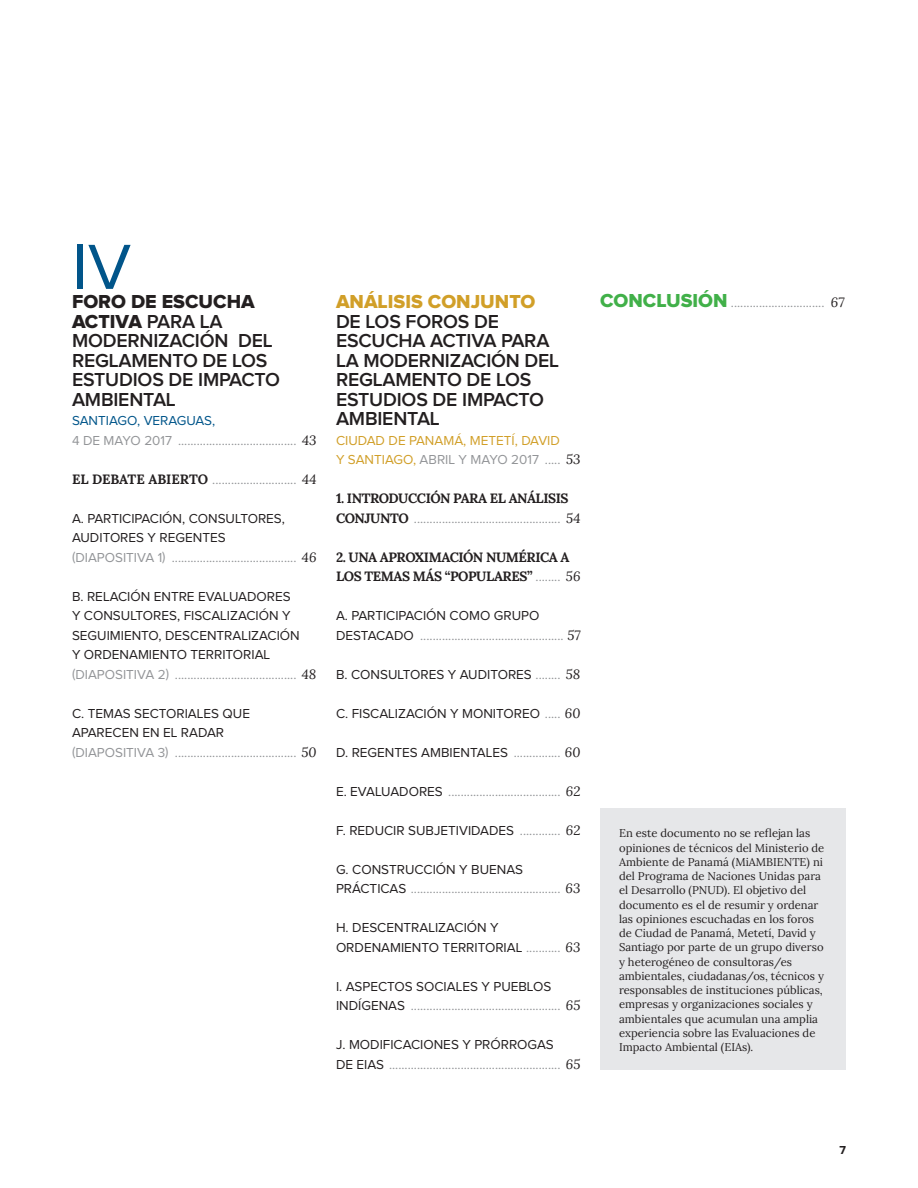
<style>
.page{position:relative;width:918px;height:1188px;background:#fff}
.page>*{position:absolute;margin:0;border:0;box-sizing:border-box;transform-origin:0 0}
.t1{font:66px "Proxima Nova";color:#01558a}
.t2{font:600 19.5px/19.5px "Proxima Nova";letter-spacing:-.01em;color:#231f20}
.t3{font:19.5px "Proxima Nova Extrabld";color:#d19f28}
.t4{font:13.5px/19.5px "Proxima Nova";color:#939598}
.t5{font:13.5px/19.5px "Proxima Nova";color:#231f20}
.t6{font:13.5px/19.5px "Proxima Nova";color:#d19f28}
.t7{font:700 13.5px/19.5px "Lora";letter-spacing:-.03em;color:#231f20}
.t8{font:700 12px "Proxima Nova";color:#231f20}
.t9{font:11.25px/14.2px "Lora";color:#231f20}
.s1{font-family:"Proxima Nova Extrabld";font-weight:400}
.s2{color:#01558a}
.s3{font-family:"Lora";font-style:italic;color:#231f20}
.s4{font-family:"Lora";font-weight:700;color:#231f20}
.s5{color:#231f20}
.s6{color:#939598}
.s7{font-family:"Lora";font-style:italic}
.s8{font-family:"Proxima Nova";font-weight:400;color:#939598}
.s9{font-weight:400;font-style:italic}
.s10{font-family:"Proxima Nova Extrabld";font-size:19.5px;color:#41b049}
</style>
<div class="page">
<div style="left:600px;top:809px;width:246px;height:261px;background:#e6e7e9"></div>
<p class="t1" style="left:72px;top:237px;width:61px">IV</p>
<p class="t2" style="left:72px;top:293px;width:210px"><span class="s1">FORO DE ESCUCHA<br>ACTIVA</span> PARA LA<br>MODERNIZACIÓN DEL<br>REGLAMENTO DE LOS<br>ESTUDIOS DE IMPACTO<br>AMBIENTAL</p>
<p class="t4" style="left:72px;top:412px;width:246px"><span class="s2">SANTIAGO, VERAGUAS,<br></span>4 DE MAYO 2017 ...................................... <span class="s3">43</span></p>
<p class="t4" style="left:72px;top:470px;width:246px"><span class="s4">EL DEBATE ABIERTO</span> ........................... <span class="s3">44</span></p>
<p class="t4" style="left:72px;top:509px;width:246px"><span class="s5">A. PARTICIPACIÓN, CONSULTORES,<br>AUDITORES Y REGENTES<br></span>(DIAPOSITIVA 1) ........................................ <span class="s3">46</span></p>
<p class="t5" style="left:72px;top:587px;width:246px">B. RELACIÓN ENTRE EVALUADORES<br>Y CONSULTORES, FISCALIZACIÓN Y SEGUIMIENTO, DESCENTRALIZACIÓN<br>Y ORDENAMIENTO TERRITORIAL <span class="s6">(DIAPOSITIVA 2) .......................................</span> <span class="s7">48</span></p>
<p class="t4" style="left:72px;top:704px;width:246px"><span class="s5">C. TEMAS SECTORIALES QUE<br>APARECEN EN EL RADAR<br></span>(DIAPOSITIVA 3) ....................................... <span class="s3">50</span></p>
<p class="t3" style="left:336px;top:293px;width:201px">ANÁLISIS CONJUNTO</p>
<p class="t2" style="left:336px;top:312px;width:225px">DE LOS FOROS DE<br>ESCUCHA ACTIVA PARA<br>LA MODERNIZACIÓN DEL<br>REGLAMENTO DE LOS<br>ESTUDIOS DE IMPACTO<br>AMBIENTAL</p>
<p class="t6" style="left:336px;top:431px;width:246px">CIUDAD DE PANAMÁ, METETÍ, DAVID<br>Y SANTIAGO, <span class="s6">ABRIL Y MAYO 2017 .....</span> <span class="s3">53</span></p>
<p class="t4" style="left:336px;top:490px;width:246px"><span class="s4">1. INTRODUCCIÓN PARA EL ANÁLISIS<br>CONJUNTO</span> ............................................... <span class="s3">54</span></p>
<p class="t7" style="left:336px;top:546px;width:246px">2. UNA APROXIMACIÓN NUMÉRICA A<br>LOS TEMAS MÁS “POPULARES” <span class="s8">........</span> <span class="s9">56</span></p>
<p class="t4" style="left:336px;top:607px;width:246px"><span class="s5">A. PARTICIPACIÓN COMO GRUPO<br>DESTACADO</span> .............................................. <span class="s3">57</span></p>
<p class="t5" style="left:336px;top:665px;width:246px">B. CONSULTORES Y AUDITORES <span class="s6">........</span> <span class="s7">58</span></p>
<p class="t5" style="left:336px;top:704px;width:246px">C. FISCALIZACIÓN Y MONITOREO <span class="s6">.....</span> <span class="s7">60</span></p>
<p class="t5" style="left:336px;top:743px;width:246px">D. REGENTES AMBIENTALES <span class="s6">...............</span> <span class="s7">60</span></p>
<p class="t4" style="left:336px;top:782px;width:246px"><span class="s5">E. EVALUADORES</span> .................................... <span class="s3">62</span></p>
<p class="t5" style="left:336px;top:821px;width:246px">F. REDUCIR SUBJETIVIDADES <span class="s6">.............</span> <span class="s7">62</span></p>
<p class="t4" style="left:336px;top:860px;width:246px"><span class="s5">G. CONSTRUCCIÓN Y BUENAS<br>PRÁCTICAS</span> ................................................ <span class="s3">63</span></p>
<p class="t5" style="left:336px;top:919px;width:246px">H. DESCENTRALIZACIÓN Y<br>ORDENAMIENTO TERRITORIAL <span class="s6">...........</span> <span class="s7">63</span></p>
<p class="t4" style="left:336px;top:977px;width:246px"><span class="s5">I. ASPECTOS SOCIALES Y PUEBLOS<br>INDÍGENAS</span> ................................................ <span class="s3">65</span></p>
<p class="t4" style="left:336px;top:1036px;width:246px"><span class="s5">J. MODIFICACIONES Y PRÓRROGAS<br>DE EIAS</span> ....................................................... <span class="s3">65</span></p>
<p class="t4" style="left:600px;top:294px;width:246px"><span class="s10">CONCLUSIÓN</span> .............................. <span class="s3">67</span></p>
<p class="t9" style="left:619px;top:826px;width:207px">En este documento no se reflejan las opiniones de técnicos del Ministerio de Ambiente de Panamá (MiAMBIENTE) ni del Programa de Naciones Unidas para el Desarrollo (PNUD). El objetivo del documento es el de resumir y ordenar las opiniones escuchadas en los foros de Ciudad de Panamá, Metetí, David y Santiago por parte de un grupo diverso y heterogéneo de consultoras/es ambientales, ciudadanas/os, técnicos y responsables de instituciones públicas, empresas y organizaciones sociales y ambientales que acumulan una amplia experiencia sobre las Evaluaciones de Impacto Ambiental (EIAs).</p>
<p class="t8" style="left:839px;top:1144px;width:8px">7</p>
</div>
